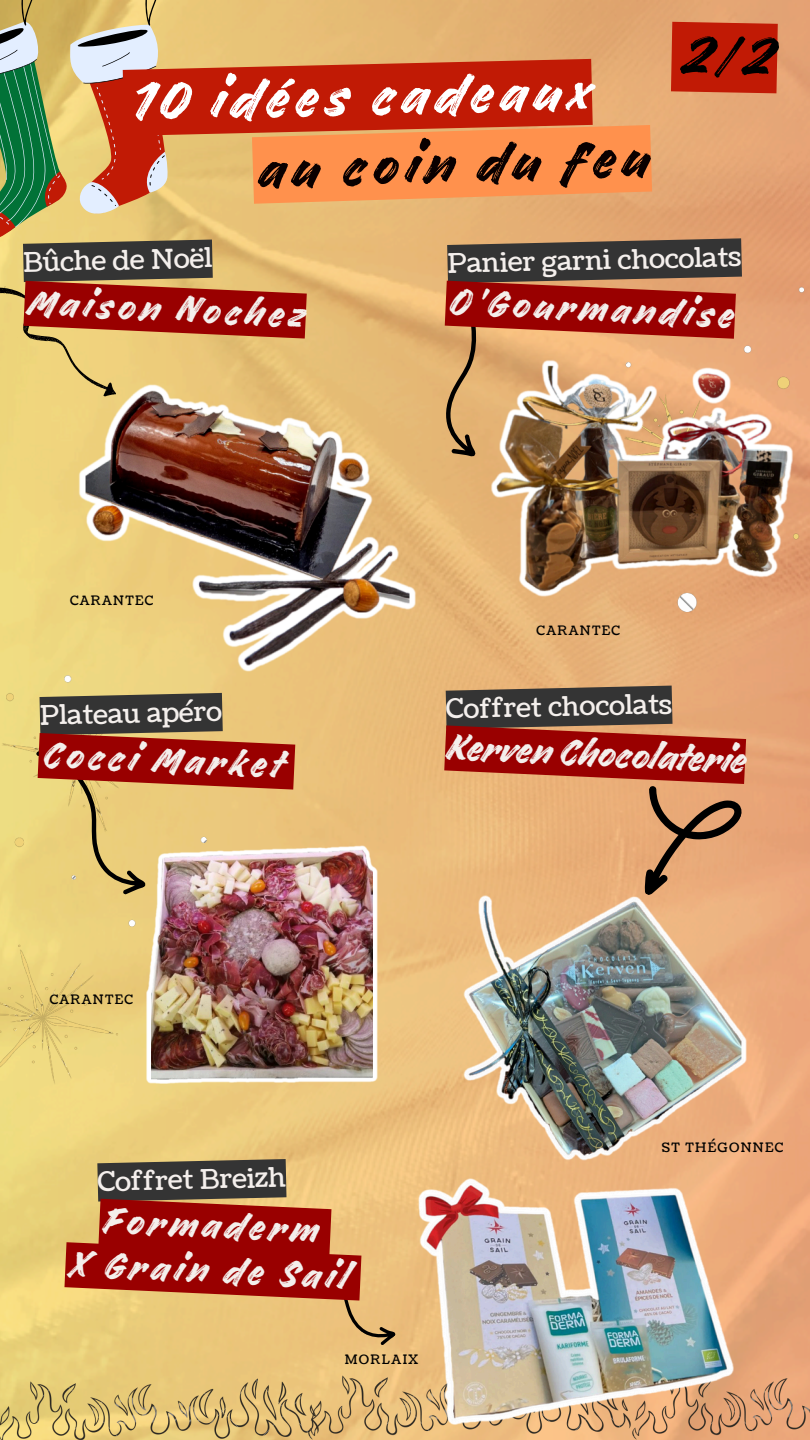
<style>
.page{position:relative;width:810px;height:1440px;background:#fff}
.page>*{position:absolute;margin:0;border:0;box-sizing:border-box;transform-origin:0 0}
.t1{font:63.2px "Handelson Two";color:#fff}
.t2{font:63.2px "Handelson Two";color:#090000}
.t3{font:43.2px/45px "Handelson Two";color:#f4efec;text-align:center}
.t4{font:27px "Coustard";color:#f4efec}
.t5{font:13px "Coustard";letter-spacing:.1em;color:#000}
</style>
<div class="page">
<img style="left:0;top:0;width:810px;height:1377px">
<img style="left:0;top:738px;width:113px;height:347px">
<img style="left:0;top:460px;width:495px;height:278px">
<img style="left:0;top:1377px;width:307px;height:63px">
<img style="left:307px;top:1372px;width:503px;height:68px">
<img style="left:113px;top:809px;width:299px;height:311px">
<img style="left:415px;top:851px;width:380px;height:354px">
<img style="left:397px;top:289px;width:413px;height:378px">
<img style="left:369px;top:1151px;width:380px;height:289px">
<svg style="left:444px;top:686px;width:302px;height:230px;background:#bc7956"></svg>
<svg style="left:16px;top:693px;width:279px;height:208px;background:#bd8a5d"></svg>
<svg style="left:64px;top:1159px;width:342px;height:190px;background:#b86d46"></svg>
<svg style="left:0;top:0;width:779px;height:460px;background:#cb8a5b"></svg>
<p class="t1" style="left:126px;top:68px;width:464px;rotate:-1deg">10 idées cadeaux</p>
<p class="t2" style="left:255px;top:138px;width:393px;rotate:-2deg">au coin du feu</p>
<h1 class="t4" style="left:23px;top:244px;width:190px;rotate:-1deg">Bûche de Noël</h1>
<h1 class="t3" style="left:28px;top:279px;width:279px;rotate:3deg">Maison Nochez</h1>
<p class="t5" style="left:70px;top:591px;width:85px">CARANTEC</p>
<p class="t4" style="left:447px;top:244px;width:295px;rotate:-1deg">Panier garni chocolats</p>
<p class="t3" style="left:449px;top:279px;width:287px;rotate:3deg">O’Gourmandise</p>
<p class="t5" style="left:537px;top:622px;width:85px">CARANTEC</p>
<h3 class="t4" style="left:40px;top:697px;width:184px;rotate:-1deg">Plateau apéro</h3>
<h1 class="t4" style="left:446px;top:690px;width:227px;rotate:-1deg">Coffret chocolats</h1>
<p class="t3" style="left:42px;top:732px;width:242px;rotate:3deg">Cocci Market</p>
<h3 class="t3" style="left:447px;top:724px;width:302px;rotate:3deg">Kerven Chocolaterie</h3>
<h2 class="t5" style="left:50px;top:990px;width:85px">CARANTEC</h2>
<p class="t4" style="left:97px;top:1163px;width:190px;rotate:-1deg">Coffret Breizh</p>
<p class="t3" style="left:71px;top:1196px;width:281px;rotate:3deg">Formaderm<br>X Grain de Sail</p>
<p class="t5" style="left:345px;top:1351px;width:75px">MORLAIX</p>
<h2 class="t5" style="left:662px;top:1139px;width:123px">ST THÉGONNEC</h2>
</div>
